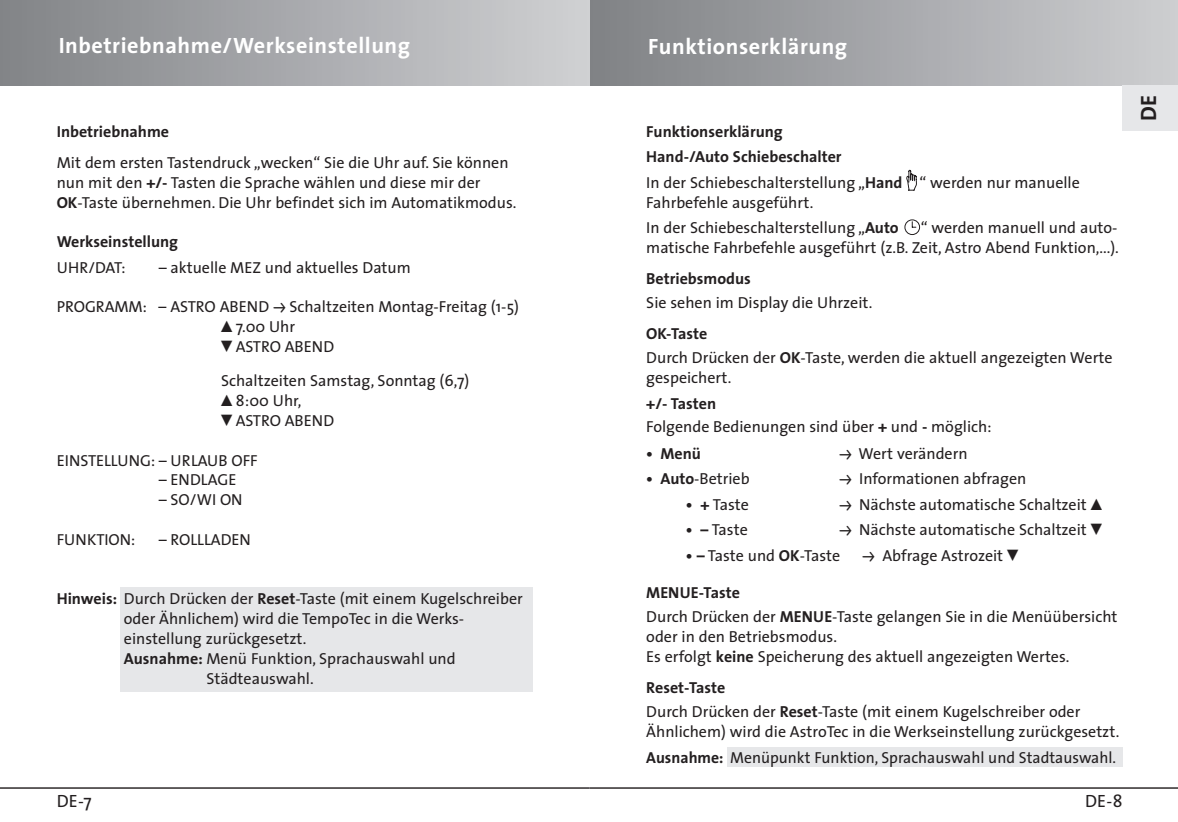
<style>
.page{position:relative;width:1178px;height:822px;background:#fff}
.page>*{position:absolute;margin:0;border:0;box-sizing:border-box;transform-origin:0 0}
.t1{font:700 22.2px "The Sans";letter-spacing:.025em;color:#fff}
.t2{font:700 22.2px "The Sans";color:#231f20}
.t3{font:17.8px "The Sans";color:#231f20}
.t4{font:16px/19.8px "The Sans";color:#231f20}
.t5{font:700 16px/25.6px "The Sans";color:#231f20}
.s1{font-weight:700}
.s2{font-family:"Spe Din Fir"}
.s3{font-family:"Spe Num Mat"}
.s4{font-weight:400}
</style>
<div class="page">
<div style="left:728px;top:748px;width:395px;height:19px;background:#e6e7e9"></div>
<div style="left:120px;top:587px;width:413px;height:105px;background:#e6e7e9"></div>
<hr style="left:590px;top:787px;width:588px;height:2px;background:#231f20">
<div style="left:590px;top:0;width:588px;height:85px;background:linear-gradient(to right,#7f8185,#cdced1)"></div>
<hr style="left:0;top:787px;width:590px;height:2px;background:#231f20">
<div style="left:0;top:0;width:590px;height:85px;background:linear-gradient(to right,#818387,#d0d1d3)"></div>
<div style="left:1123px;top:85px;width:55px;height:45px;background:#e6e7e9"></div>
<svg style="left:906px;top:170px;width:11px;height:21px"></svg>
<svg style="left:904px;top:219px;width:16px;height:16px"></svg>
<h1 class="t1" style="left:59px;top:36px;width:353px">Inbetriebnahme/Werkseinstellung</h1>
<h1 class="t1" style="left:648px;top:37px;width:201px">Funktionserklärung</h1>
<h1 class="t2" style="left:1140px;top:121px;width:28px;rotate:-90deg">DE</h1>
<p class="t5" style="left:57px;top:120px;width:114px">Inbetriebnahme</p>
<p class="t4" style="left:57px;top:154px;width:461px">Mit dem ersten Tastendruck „wecken“ Sie die Uhr auf. Sie können nun mit den <span class="s1">+/-</span> Tasten die Sprache wählen und diese mir der<br><span class="s1">OK</span>-Taste übernehmen. Die Uhr befindet sich im Automatikmodus.</p>
<p class="t5" style="left:57px;top:231px;width:123px">Werkseinstellung</p>
<p class="t4" style="left:57px;top:259px;width:70px">UHR/DAT:</p>
<p class="t4" style="left:159px;top:259px;width:254px">– aktuelle MEZ und aktuelles Datum</p>
<p class="t4" style="left:221px;top:298px;width:299px;text-indent:-164px">PROGRAMM: – ASTRO ABEND <span class="s2">W</span> Schaltzeiten Montag-Freitag (1-5)<br><span class="s3">V</span> 7.00 Uhr<br><span class="s3">B</span> ASTRO ABEND</p>
<p class="t4" style="left:221px;top:372px;width:250px">Schaltzeiten Samstag, Sonntag (6,7)<br><span class="s3">V</span> 8:00 Uhr,<br><span class="s3">B</span> ASTRO ABEND</p>
<p class="t4" style="left:57px;top:452px;width:203px">EINSTELLUNG: – URLAUB OFF</p>
<p class="t4" style="left:159px;top:471px;width:79px">– ENDLAGE</p>
<p class="t4" style="left:159px;top:491px;width:85px">– SO/WI ON</p>
<p class="t4" style="left:57px;top:531px;width:80px">FUNKTION:</p>
<p class="t4" style="left:159px;top:531px;width:94px">– ROLLLADEN</p>
<p class="t5" style="left:646px;top:120px;width:435px">Funktionserklärung<br>Hand-/Auto Schiebeschalter<br><span class="s4">In der Schiebeschalterstellung „</span>Hand <span class="s4">“ werden nur manuelle</span></p>
<p class="t4" style="left:646px;top:191px;width:254px;line-height:25.6px">Fahrbefehle ausgeführt.<br>In der Schiebeschalterstellung „<span class="s1">Auto</span></p>
<p class="t4" style="left:646px;top:219px;width:474px;text-align:right">“ werden manuell und auto-<br>matische Fahrbefehle ausgeführt (z.B. Zeit, Astro Abend Funktion,...).</p>
<p class="t5" style="left:646px;top:267px;width:106px">Betriebsmodus</p>
<p class="t4" style="left:646px;top:294px;width:228px">Sie sehen im Display die Uhrzeit.</p>
<p class="t4" style="left:646px;top:323px;width:468px;line-height:24px"><span class="s1">OK-Taste<br></span>Durch Drücken der <span class="s1">OK</span>-Taste, werden die aktuell angezeigten Werte</p>
<p class="t4" style="left:646px;top:369px;width:87px">gespeichert.</p>
<p class="t4" style="left:646px;top:393px;width:347px;line-height:22.6px"><span class="s1">+/- Tasten<br></span>Folgende Bedienungen sind über <span class="s1">+</span> und <span class="s1">-</span> möglich:</p>
<p class="t5" style="left:646px;top:442px;width:56px">• Menü</p>
<p class="t4" style="left:839px;top:445px;width:130px"><span class="s2">W</span> Wert verändern</p>
<p class="t4" style="left:646px;top:470px;width:105px"><span class="s1">• Auto</span>-Betrieb</p>
<p class="t4" style="left:839px;top:470px;width:189px"><span class="s2">W</span> Informationen abfragen</p>
<p class="t4" style="left:686px;top:496px;width:64px"><span class="s1">• +</span> Taste</p>
<p class="t4" style="left:839px;top:496px;width:264px"><span class="s2">W</span> Nächste automatische Schaltzeit <span class="s3">V</span></p>
<p class="t4" style="left:686px;top:521px;width:63px"><span class="s1">• –</span> Taste</p>
<p class="t4" style="left:839px;top:521px;width:264px"><span class="s2">W</span> Nächste automatische Schaltzeit <span class="s3">B</span></p>
<p class="t4" style="left:686px;top:547px;width:156px"><span class="s1">• –</span> Taste und <span class="s1">OK</span>-Taste</p>
<p class="t4" style="left:862px;top:547px;width:157px"><span class="s2">W</span> Abfrage Astrozeit <span class="s3">B</span></p>
<p class="t4" style="left:57px;top:590px;width:468px"><span class="s1">Hinweis:</span> Durch Drücken der <span class="s1">Reset</span>-Taste (mit einem Kugelschreiber</p>
<p class="t4" style="left:124px;top:610px;width:342px">oder Ähnlichem) wird die TempoTec in die Werks-</p>
<p class="t4" style="left:124px;top:630px;width:184px">einstellung zurückgesetzt.</p>
<p class="t4" style="left:124px;top:650px;width:333px"><span class="s1">Ausnahme:</span> Menü Funktion, Sprachauswahl und</p>
<p class="t4" style="left:206px;top:670px;width:109px">Städteauswahl.</p>
<p class="t4" style="left:646px;top:582px;width:473px;line-height:24px"><span class="s1">MENUE-Taste<br></span>Durch Drücken der <span class="s1">MENUE</span>-Taste gelangen Sie in die Menüübersicht</p>
<p class="t4" style="left:646px;top:628px;width:425px">oder in den Betriebsmodus.<br>Es erfolgt <span class="s1">keine</span> Speicherung des aktuell angezeigten Wertes.</p>
<p class="t4" style="left:646px;top:677px;width:436px;line-height:24px"><span class="s1">Reset-Taste<br></span>Durch Drücken der <span class="s1">Reset</span>-Taste (mit einem Kugelschreiber oder</p>
<p class="t4" style="left:646px;top:720px;width:475px;line-height:25.6px">Ähnlichem) wird die AstroTec in die Werkseinstellung zurückgesetzt.<br><span class="s1">Ausnahme:</span> Menüpunkt Funktion, Sprachauswahl und Stadtauswahl.</p>
<p class="t3" style="left:57px;top:794px;width:36px">DE-7</p>
<p class="t3" style="left:1085px;top:794px;width:39px">DE-8</p>
</div>
